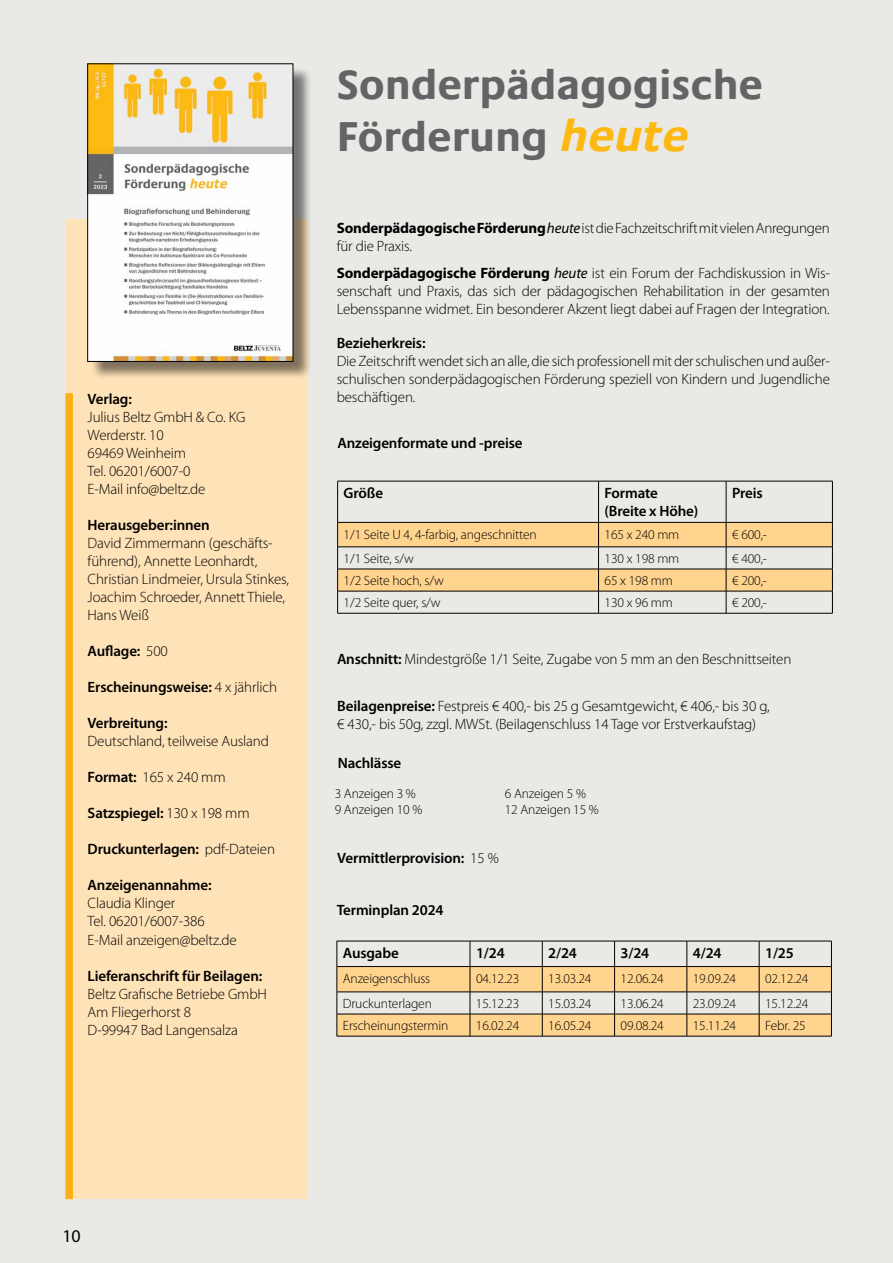
<style>
.page{position:relative;width:893px;height:1263px;background:#ebe9e5}
.page>*{position:absolute;margin:0;border:0;box-sizing:border-box;transform-origin:0 0}
.t1{font:700 42px/52.5px "Praxis Com";letter-spacing:.01em;color:#626466}
.t2{font:18px "Myriad Pro";color:#000}
.t3{font:300 15px/18px "Myriad Pro";letter-spacing:-.01em;color:#000}
.t4{font:600 15px/18px "Myriad Pro";letter-spacing:-.01em;color:#000}
.t5{font:300 13.5px "Myriad Pro";letter-spacing:-.01em;color:#000}
.s1{font-weight:300}
.s2{font-weight:600}
.s3{font-style:italic;font-size:45px;color:#fdb812}
.s4{font-weight:700}
.s5{font-weight:400;font-style:italic}
</style>
<div class="page">
<hr style="left:337px;top:481px;width:262px;height:1px;background:#000">
<hr style="left:337px;top:481px;width:1px;height:41px;background:#000">
<hr style="left:599px;top:481px;width:127px;height:1px;background:#000">
<hr style="left:598px;top:481px;width:1px;height:41px;background:#000">
<hr style="left:726px;top:481px;width:107px;height:1px;background:#000">
<hr style="left:726px;top:481px;width:1px;height:41px;background:#000">
<hr style="left:832px;top:481px;width:1px;height:41px;background:#000">
<hr style="left:337px;top:613px;width:262px;height:1px;background:#000">
<hr style="left:599px;top:613px;width:127px;height:1px;background:#000">
<hr style="left:726px;top:613px;width:107px;height:1px;background:#000">
<svg style="left:337px;top:522px;width:496px;height:91px"></svg>
<hr style="left:337px;top:591px;width:262px;height:1px;background:#000">
<hr style="left:599px;top:591px;width:127px;height:1px;background:#000">
<hr style="left:726px;top:591px;width:107px;height:1px;background:#000">
<div style="left:66px;top:220px;width:240px;height:979px;background:#ffe3b8"></div>
<svg style="left:337px;top:941px;width:495px;height:95px"></svg>
<hr style="left:337px;top:1036px;width:133px;height:1px;background:#000">
<hr style="left:470px;top:1036px;width:72px;height:1px;background:#000">
<hr style="left:542px;top:1036px;width:73px;height:1px;background:#000">
<hr style="left:615px;top:1036px;width:72px;height:1px;background:#000">
<hr style="left:687px;top:1036px;width:72px;height:1px;background:#000">
<hr style="left:759px;top:1036px;width:73px;height:1px;background:#000">
<div style="left:65px;top:393px;width:8px;height:806px;background:#fcaf16"></div>
<div style="left:90px;top:66px;width:222px;height:314px;background:#000;opacity:.5"></div>
<img style="left:89px;top:66px;width:202px;height:294px">
<div style="left:87px;top:64px;width:206px;height:298px;border:1px solid #000"></div>
<p class="t4" style="left:88px;top:390px;width:46px">Verlag:</p>
<p class="t3" style="left:88px;top:409px;width:159px">Julius Beltz GmbH &amp; Co. KG<br>Werderstr. 10<br>69469 Weinheim<br>Tel. 06201/6007-0<br>E-Mail info@beltz.de</p>
<p class="t4" style="left:88px;top:516px;width:124px">Herausgeber:innen</p>
<p class="t3" style="left:88px;top:535px;width:203px">David Zimmermann (geschäfts&shy;führend), Annette Leonhardt,<br>Christian Lindmeier, Ursula Stinkes,<br>Joachim Schroeder, Annett Thiele,<br>Hans Weiß</p>
<p class="t4" style="left:88px;top:642px;width:82px">Auflage: <span class="s1">500</span></p>
<p class="t4" style="left:88px;top:678px;width:191px">Erscheinungsweise: <span class="s1">4 x jährlich</span></p>
<p class="t4" style="left:88px;top:714px;width:81px">Verbreitung:</p>
<p class="t3" style="left:88px;top:733px;width:183px">Deutschland, teilweise Ausland</p>
<p class="t3" style="left:88px;top:769px;width:140px"><span class="s2">Format:</span> 165 x 240 mm</p>
<p class="t4" style="left:88px;top:804px;width:164px">Satzspiegel: <span class="s1">130 x 198 mm</span></p>
<p class="t4" style="left:88px;top:840px;width:189px">Druckunterlagen: <span class="s1">pdf-Dateien</span></p>
<p class="t4" style="left:88px;top:876px;width:125px">Anzeigenannahme:</p>
<p class="t3" style="left:88px;top:895px;width:151px">Claudia Klinger<br>Tel. 06201/6007-386<br>E-Mail anzeigen@beltz.de</p>
<p class="t4" style="left:88px;top:966px;width:176px">Lieferanschrift für Beilagen:</p>
<p class="t3" style="left:88px;top:985px;width:181px">Beltz Grafische Betriebe GmbH<br>Am Fliegerhorst 8<br>D-99947 Bad Langensalza</p>
<h1 class="t1" style="left:337px;top:58px;width:427px">Sonderpädagogische<br>Förderung <span class="s3">heute</span></h1>
<p class="t3" style="left:337px;top:219px;width:495px"><span class="s4">Sonderpädagogische Förderung</span><span class="s5">heute</span> ist die Fachzeitschrift mit vielen Anregungen für die Praxis.</p>
<p class="t3" style="left:337px;top:264px;width:495px;text-align:justify"><span class="s4">Sonderpädagogische Förderung</span> <span class="s5">heute</span> ist ein Forum der Fachdiskussion in Wis&shy;senschaft und Praxis, das sich der pädagogischen Rehabilitation in der gesamten Lebensspanne widmet. Ein besonderer Akzent liegt dabei auf Fragen der Integration.</p>
<p class="t4" style="left:337px;top:334px;width:90px">Bezieherkreis:</p>
<p class="t3" style="left:337px;top:353px;width:495px;text-align:justify">Die Zeitschrift wendet sich an alle, die sich professionell mit der schulischen und außer&shy;schulischen sonderpädagogischen Förderung speziell von Kindern und Jugendliche beschäftigen.</p>
<p class="t4" style="left:337px;top:433px;width:187px">Anzeigenformate und -preise</p>
<p class="t4" style="left:344px;top:484px;width:41px">Größe</p>
<p class="t4" style="left:605px;top:484px;width:95px">Formate (Breite x Höhe)</p>
<p class="t4" style="left:732px;top:484px;width:32px">Preis</p>
<p class="t5" style="left:344px;top:527px;width:195px">1/1 Seite U 4, 4-farbig, angeschnitten</p>
<p class="t5" style="left:605px;top:527px;width:76px">165 x 240 mm</p>
<p class="t5" style="left:732px;top:527px;width:36px">€ 600,-</p>
<p class="t5" style="left:344px;top:551px;width:72px">1/1 Seite, s/w</p>
<p class="t5" style="left:605px;top:551px;width:76px">130 x 198 mm</p>
<p class="t5" style="left:732px;top:551px;width:36px">€ 400,-</p>
<p class="t5" style="left:344px;top:573px;width:102px">1/2 Seite hoch, s/w</p>
<p class="t5" style="left:605px;top:573px;width:70px">65 x 198 mm</p>
<p class="t5" style="left:732px;top:573px;width:36px">€ 200,-</p>
<p class="t5" style="left:344px;top:595px;width:98px">1/2 Seite quer, s/w</p>
<p class="t5" style="left:605px;top:595px;width:70px">130 x 96 mm</p>
<p class="t5" style="left:732px;top:595px;width:36px">€ 200,-</p>
<p class="t3" style="left:337px;top:650px;width:456px"><span class="s2">Anschnitt:</span> Mindestgröße 1/1 Seite, Zugabe von 5 mm an den Beschnittseiten</p>
<p class="t3" style="left:337px;top:697px;width:434px"><span class="s2">Beilagenpreise:</span> Festpreis € 400,- bis 25 g Gesamtgewicht, € 406,- bis 30 g, € 430,- bis 50g, zzgl. MWSt. (Beilagenschluss 14 Tage vor Erstverkaufstag)</p>
<p class="t4" style="left:338px;top:754px;width:65px">Nachlässe</p>
<p class="t5" style="left:335px;top:786px;width:83px">3 Anzeigen 3 %</p>
<p class="t5" style="left:505px;top:786px;width:83px">6 Anzeigen 5 %</p>
<p class="t5" style="left:335px;top:802px;width:89px">9 Anzeigen 10 %</p>
<p class="t5" style="left:505px;top:802px;width:96px">12 Anzeigen 15 %</p>
<p class="t4" style="left:337px;top:849px;width:163px">Vermittlerprovision: <span class="s1">15 %</span></p>
<p class="t4" style="left:337px;top:900px;width:108px">Terminplan 2024</p>
<p class="t4" style="left:343px;top:944px;width:57px">Ausgabe</p>
<p class="t4" style="left:476px;top:944px;width:30px">1/24</p>
<p class="t4" style="left:548px;top:944px;width:30px">2/24</p>
<p class="t4" style="left:621px;top:944px;width:30px">3/24</p>
<p class="t4" style="left:693px;top:944px;width:30px">4/24</p>
<p class="t4" style="left:765px;top:944px;width:30px">1/25</p>
<p class="t5" style="left:343px;top:971px;width:89px">Anzeigenschluss</p>
<p class="t5" style="left:476px;top:971px;width:45px">04.12.23</p>
<p class="t5" style="left:548px;top:971px;width:45px">13.03.24</p>
<p class="t5" style="left:621px;top:971px;width:45px">12.06.24</p>
<p class="t5" style="left:693px;top:971px;width:45px">19.09.24</p>
<p class="t5" style="left:765px;top:971px;width:45px">02.12.24</p>
<p class="t5" style="left:343px;top:996px;width:91px">Druckunterlagen</p>
<p class="t5" style="left:476px;top:996px;width:45px">15.12.23</p>
<p class="t5" style="left:548px;top:996px;width:45px">15.03.24</p>
<p class="t5" style="left:621px;top:996px;width:45px">13.06.24</p>
<p class="t5" style="left:693px;top:996px;width:45px">23.09.24</p>
<p class="t5" style="left:765px;top:996px;width:45px">15.12.24</p>
<p class="t5" style="left:343px;top:1018px;width:107px">Erscheinungstermin</p>
<p class="t5" style="left:476px;top:1018px;width:45px">16.02.24</p>
<p class="t5" style="left:548px;top:1018px;width:45px">16.05.24</p>
<p class="t5" style="left:620px;top:1018px;width:45px">09.08.24</p>
<p class="t5" style="left:693px;top:1018px;width:45px">15.11.24</p>
<p class="t5" style="left:765px;top:1018px;width:42px">Febr. 25</p>
<p class="t2" style="left:62px;top:1225px;width:20px">10</p>
</div>
